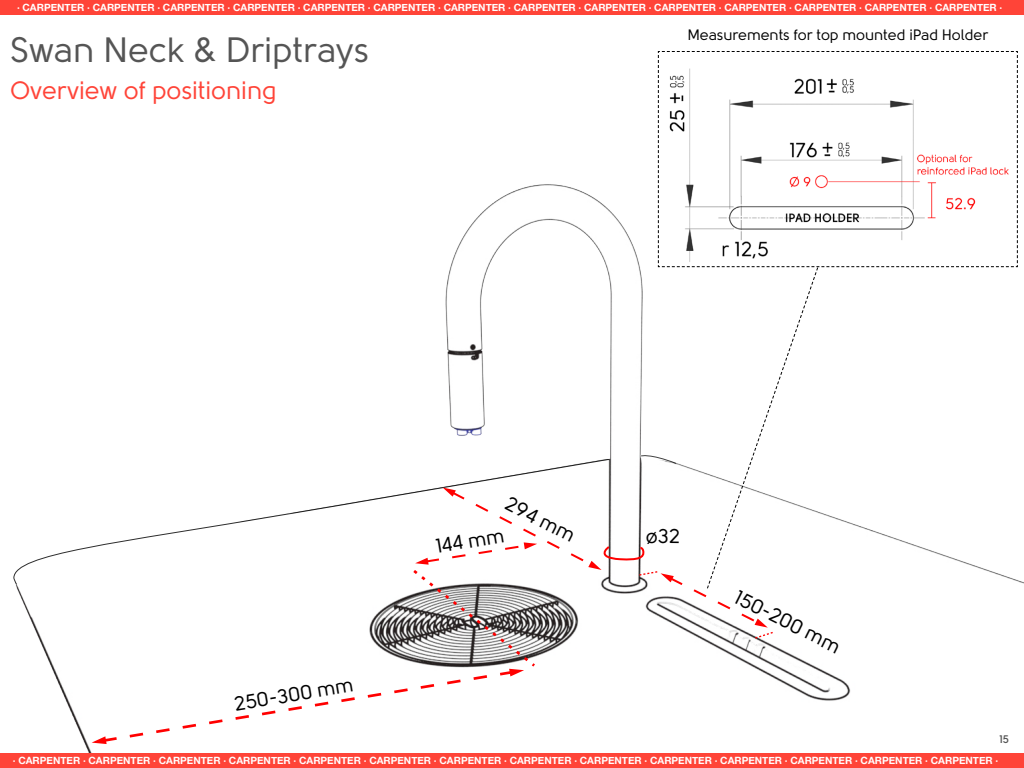
<style>
.page{position:relative;width:1024px;height:768px;background:#fff}
.page>*{position:absolute;margin:0;border:0;box-sizing:border-box;transform-origin:0 0}
.t1{font:35px "Solomon";color:#555}
.t2{font:25px "Solomon";color:#ff4438}
.t3{font:20px "Solomon";color:#000}
.t4{font:15px "Solomon";color:#000}
.t5{font:700 11px "Solomon";color:#555}
.t6{font:700 10px "Helvetica Neue";color:#fff}
</style>
<div class="page">
<div style="left:0;top:753px;width:1024px;height:15px;background:#ff4438"></div>
<div style="left:0;top:0;width:1024px;height:15px;background:#ff4438"></div>
<img style="left:13px;top:184px;width:1011px;height:569px">
<svg style="left:14px;top:459px;width:595px;height:126px"></svg>
<svg style="left:641px;top:455px;width:35px;height:9px"></svg>
<svg style="left:92px;top:487px;width:684px;height:257px"></svg>
<svg style="left:657px;top:51px;width:361px;height:217px"></svg>
<svg style="left:706px;top:266px;width:113px;height:324px"></svg>
<p class="t6" style="left:17px;top:0;width:987px">· CARPENTER · CARPENTER · CARPENTER · CARPENTER · CARPENTER · CARPENTER · CARPENTER · CARPENTER · CARPENTER · CARPENTER · CARPENTER · CARPENTER · CARPENTER · CARPENTER ·</p>
<h1 class="t1" style="left:10px;top:31px;width:360px">Swan Neck &amp; Driptrays</h1>
<h2 class="t2" style="left:10px;top:76px;width:268px">Overview of positioning</h2>
<h3 class="t4" style="left:687px;top:26px;width:302px">Measurements for top mounted iPad Holder</h3>
<h3 class="t3" style="left:233px;top:694px;width:122px;rotate:-10deg">250-300 mm</h3>
<h3 class="t3" style="left:512px;top:492px;width:77px;rotate:27deg">294 mm</h3>
<h3 class="t3" style="left:434px;top:536px;width:71px;rotate:-10deg">144 mm</h3>
<h3 class="t3" style="left:646px;top:525px;width:36px">ø32</h3>
<h3 class="t3" style="left:741px;top:586px;width:117px;rotate:27deg">150-200 mm</h3>
<p class="t5" style="left:999px;top:733px;width:11px">15</p>
<p class="t6" style="left:13px;top:753px;width:987px">· CARPENTER · CARPENTER · CARPENTER · CARPENTER · CARPENTER · CARPENTER · CARPENTER · CARPENTER · CARPENTER · CARPENTER · CARPENTER · CARPENTER · CARPENTER · CARPENTER ·</p>
</div>
